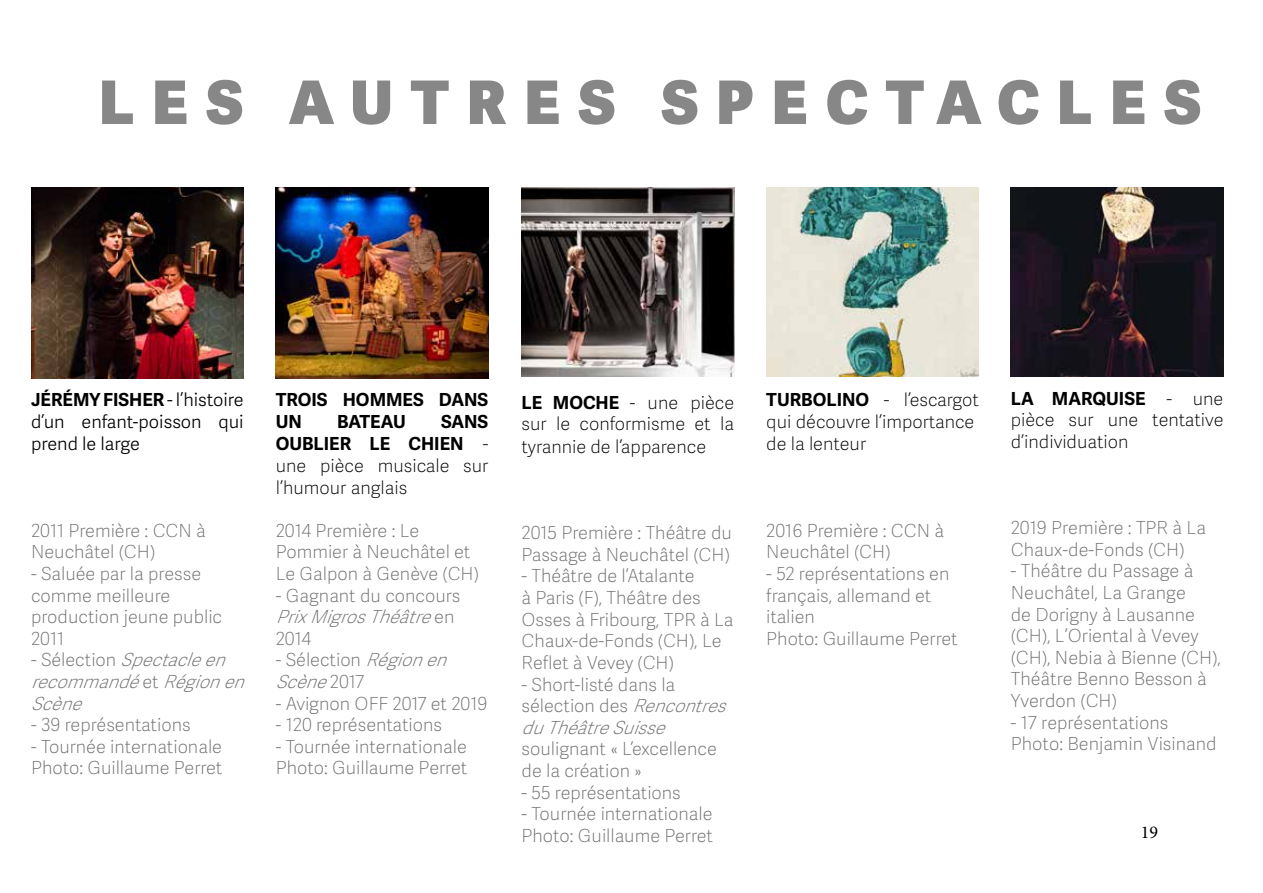
<style>
.page{position:relative;width:1263px;height:893px;background:#fff}
.page>*{position:absolute;margin:0;border:0;box-sizing:border-box;transform-origin:0 0}
.t1{font:800 60px "Adelle Sans";letter-spacing:.3em;color:#878787}
.t2{font:100 18px/21.6px "Adelle Sans";color:#706f6f}
.t3{font:100 18px/22px "Adelle Sans";color:#000;text-align:justify}
.t4{font:300 18px/22px "Adelle Sans";color:#000;text-align:justify}
.t5{font:italic 100 18px/21.6px "Adelle Sans";color:#706f6f}
.t6{font:700 18px/21.6px "Adelle Sans";color:#000}
.t7{font:18px "Minion Pro";color:#000}
.s1{font-weight:700}
.s2{font-style:normal}
.s3{font-style:italic}
</style>
<div class="page">
<img style="left:766px;top:187px;width:213px;height:189px">
<img style="left:522px;top:187px;width:212px;height:189px">
<img style="left:276px;top:187px;width:212px;height:191px">
<img style="left:31px;top:187px;width:213px;height:191px">
<img style="left:1011px;top:187px;width:212px;height:189px">
<h1 class="t1" style="left:99px;top:64px;width:1103px">LES AUTRES SPECTACLES</h1>
<p class="t4" style="left:31px;top:389px;width:214px"><span class="s1">JÉRÉMY FISHER</span>- l’histoire d’un enfant-poisson qui prend le large</p>
<p class="t2" style="left:31px;top:520px;width:176px">2011 Première : CCN à<br>Neuchâtel (CH)</p>
<p class="t2" style="left:31px;top:563px;width:193px">- Saluée par la presse comme meilleure production jeune public<br>2011</p>
<p class="t5" style="left:31px;top:650px;width:222px"><span class="s2">- S é l e c t i o n</span> Spectacleen recommandé<span class="s2">e t</span> Régionen<br>Scène</p>
<p class="t2" style="left:31px;top:715px;width:161px">- 39 représentations</p>
<p class="t2" style="left:31px;top:736px;width:193px">- Tournée internationale<br>Photo: Guillaume Perret</p>
<p class="t6" style="left:276px;top:389px;width:214px">TROIS HOMMES DANS<br>UN</p>
<p class="t3" style="left:276px;top:411px;width:214px;text-indent:165px"><span class="s1">SANS OUBLIER LE CHIEN</span> - une pièce musicale sur l’humour anglais</p>
<p class="t2" style="left:276px;top:520px;width:204px">2014 Première : Le<br>Pommier à Neuchâtel et<br>Le Galpon à Genève (CH)</p>
<p class="t2" style="left:276px;top:585px;width:186px">- Gagnant du concours<br><span class="s3">PrixMigrosThéâtre</span>e n<br>2014</p>
<p class="t2" style="left:276px;top:650px;width:180px">- Sélection <span class="s3">Régionen<br>Scène</span>2 0 1 7</p>
<p class="t2" style="left:276px;top:693px;width:213px">- Avignon OFF 2017 et 2019</p>
<p class="t2" style="left:276px;top:715px;width:168px">- 120 représentations</p>
<p class="t2" style="left:276px;top:736px;width:193px">- Tournée internationale<br>Photo: Guillaume Perret</p>
<p class="t6" style="left:337px;top:411px;width:70px">BATEAU</p>
<p class="t3" style="left:522px;top:392px;width:214px"><span class="s1">LE MOCHE</span> - une pièce sur le conformisme et la tyrannie de l’apparence</p>
<p class="t2" style="left:522px;top:523px;width:212px">2015 Première : Théâtre du<br>Passage à Neuchâtel (CH)</p>
<p class="t2" style="left:522px;top:566px;width:214px">- Théâtre de l’Atalante<br>à Paris (F), Théâtre des<br>Osses à Fribourg, TPR à La<br>Chaux-de-Fonds (CH), Le<br>Reflet à Vevey (CH)</p>
<p class="t2" style="left:522px;top:674px;width:213px">- Short-listé dans la sélection des <span class="s3">Rencontres duThéâtreSuisse</span></p>
<p class="t2" style="left:522px;top:739px;width:197px">soulignant « L’excellence de la création »</p>
<p class="t2" style="left:522px;top:782px;width:161px">- 55 représentations</p>
<p class="t2" style="left:522px;top:803px;width:193px">- Tournée internationale<br>Photo: Guillaume Perret</p>
<p class="t3" style="left:766px;top:389px;width:214px;text-align:left"><span class="s1">TURBOLINO</span> - l’escargot qui découvre l’importance de la lenteur</p>
<p class="t2" style="left:766px;top:520px;width:179px">2016 Première : CCN à<br>Neuchâtel (CH)</p>
<p class="t2" style="left:766px;top:563px;width:193px">- 52 représentations en français, allemand et italien<br>Photo: Guillaume Perret</p>
<p class="t3" style="left:1011px;top:388px;width:214px;line-height:21.6px"><span class="s1">LA MARQUISE</span> - une pièce sur une tentative d’individuation</p>
<p class="t2" style="left:1011px;top:518px;width:197px">2019 Première : TPR à La<br>Chaux-de-Fonds (CH)</p>
<p class="t2" style="left:1011px;top:561px;width:212px">- Théâtre du Passage à<br>Neuchâtel, La Grange<br>de Dorigny à Lausanne (CH), L’Oriental à Vevey (CH), Nebia à Bienne (CH),<br>Théâtre Benno Besson à<br>Yverdon (CH)</p>
<p class="t2" style="left:1011px;top:712px;width:207px">- 17 représentations<br>Photo: Benjamin Visinand</p>
<p class="t7" style="left:1141px;top:820px;width:19px">19</p>
</div>
